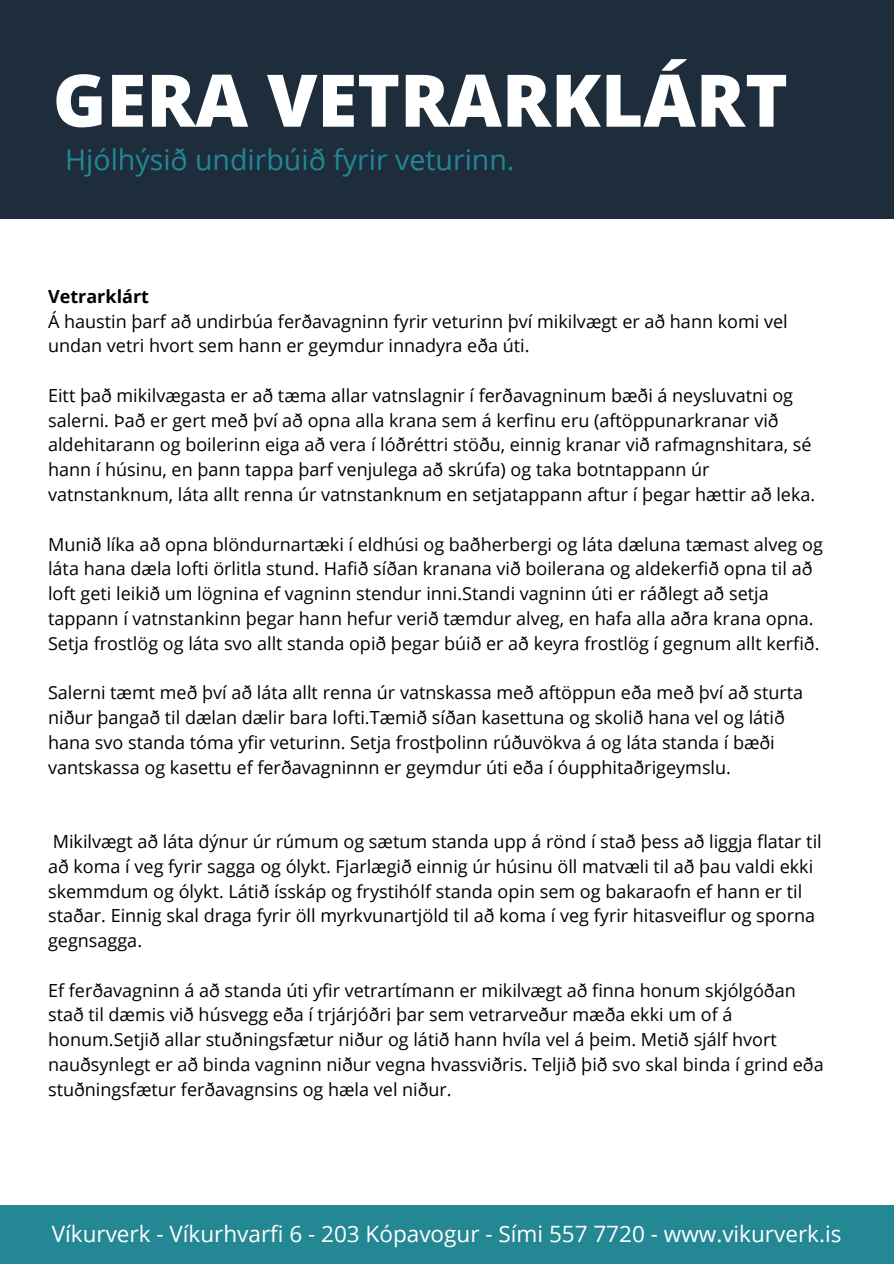
<style>
.page{position:relative;width:894px;height:1264px;background:#fff}
.page>*{position:absolute;margin:0;border:0;box-sizing:border-box;transform-origin:0 0}
.t1{font:800 72.6px "Open Sans";color:#fff}
.t2{font:28.5px "Open Sans";color:#248794}
.t3{font:22.5px "Open Sans";color:#fff}
.t4{font:18px/24.8px "Open Sans";color:#000}
.t5{font:700 18px "Open Sans";color:#000}
</style>
<div class="page">
<div style="left:0;top:1205px;width:893px;height:58px;background:#248794"></div>
<div style="left:0;top:0;width:893px;height:218px;background:#1d2d3b"></div>
<p class="t1" style="left:53px;top:49px;width:736px">GERA VETRARKLÁRT</p>
<p class="t2" style="left:65px;top:139px;width:450px">Hjólhýsið undirbúið fyrir veturinn.</p>
<p class="t5" style="left:48px;top:283px;width:102px">Vetrarklárt</p>
<p class="t4" style="left:48px;top:308px;width:741px">Á haustin þarf að undirbúa ferðavagninn fyrir veturinn því mikilvægt er að hann komi vel undan vetri hvort sem hann er geymdur innadyra eða úti.</p>
<p class="t4" style="left:48px;top:382px;width:768px">Eitt það mikilvægasta er að tæma allar vatnslagnir í ferðavagninum bæði á neysluvatni og salerni. Það er gert með því að opna alla krana sem á kerfinu eru (aftöppunarkranar við aldehitarann og boilerinn eiga að vera í lóðréttri stöðu, einnig kranar við rafmagnshitara, sé hann í húsinu, en þann tappa þarf venjulega að skrúfa) og taka botntappann úr vatnstanknum, láta allt renna úr vatnstanknum en setjatappann aftur í þegar hættir að leka.</p>
<p class="t4" style="left:48px;top:531px;width:776px">Munið líka að opna blöndurnartæki í eldhúsi og baðherbergi og láta dæluna tæmast alveg og láta hana dæla lofti örlitla stund. Hafið síðan kranana við boilerana og aldekerfið opna til að loft geti leikið um lögnina ef vagninn stendur inni.Standi vagninn úti er ráðlegt að setja tappann í vatnstankinn þegar hann hefur verið tæmdur alveg, en hafa alla aðra krana opna.<br>Setja frostlög og láta svo allt standa opið þegar búið er að keyra frostlög í gegnum allt kerfið.</p>
<p class="t4" style="left:48px;top:680px;width:756px">Salerni tæmt með því að láta allt renna úr vatnskassa með aftöppun eða með því að sturta niður þangað til dælan dælir bara lofti.Tæmið síðan kasettuna og skolið hana vel og látið hana svo standa tóma yfir veturinn. Setja frostþolinn rúðuvökva á og láta standa í bæði vantskassa og kasettu ef ferðavagninnn er geymdur úti eða í óupphitaðrigeymslu.</p>
<p class="t4" style="left:48px;top:828px;width:775px">Mikilvægt að láta dýnur úr rúmum og sætum standa upp á rönd í stað þess að liggja flatar til að koma í veg fyrir sagga og ólykt. Fjarlægið einnig úr húsinu öll matvæli til að þau valdi ekki skemmdum og ólykt. Látið ísskáp og frystihólf standa opin sem og bakaraofn ef hann er til staðar. Einnig skal draga fyrir öll myrkvunartjöld til að koma í veg fyrir hitasveiflur og sporna gegnsagga.</p>
<p class="t4" style="left:48px;top:977px;width:777px">Ef ferðavagninn á að standa úti yfir vetrartímann er mikilvægt að finna honum skjólgóðan stað til dæmis við húsvegg eða í trjárjóðri þar sem vetrarveður mæða ekki um of á honum.Setjið allar stuðningsfætur niður og látið hann hvíla vel á þeim. Metið sjálf hvort nauðsynlegt er að binda vagninn niður vegna hvassviðris. Teljið þið svo skal binda í grind eða stuðningsfætur ferðavagnsins og hæla vel niður.</p>
<p class="t3" style="left:52px;top:1217px;width:791px">Víkurverk - Víkurhvarfi 6 - 203 Kópavogur - Sími 557 7720 - www.vikurverk.is</p>
</div>
